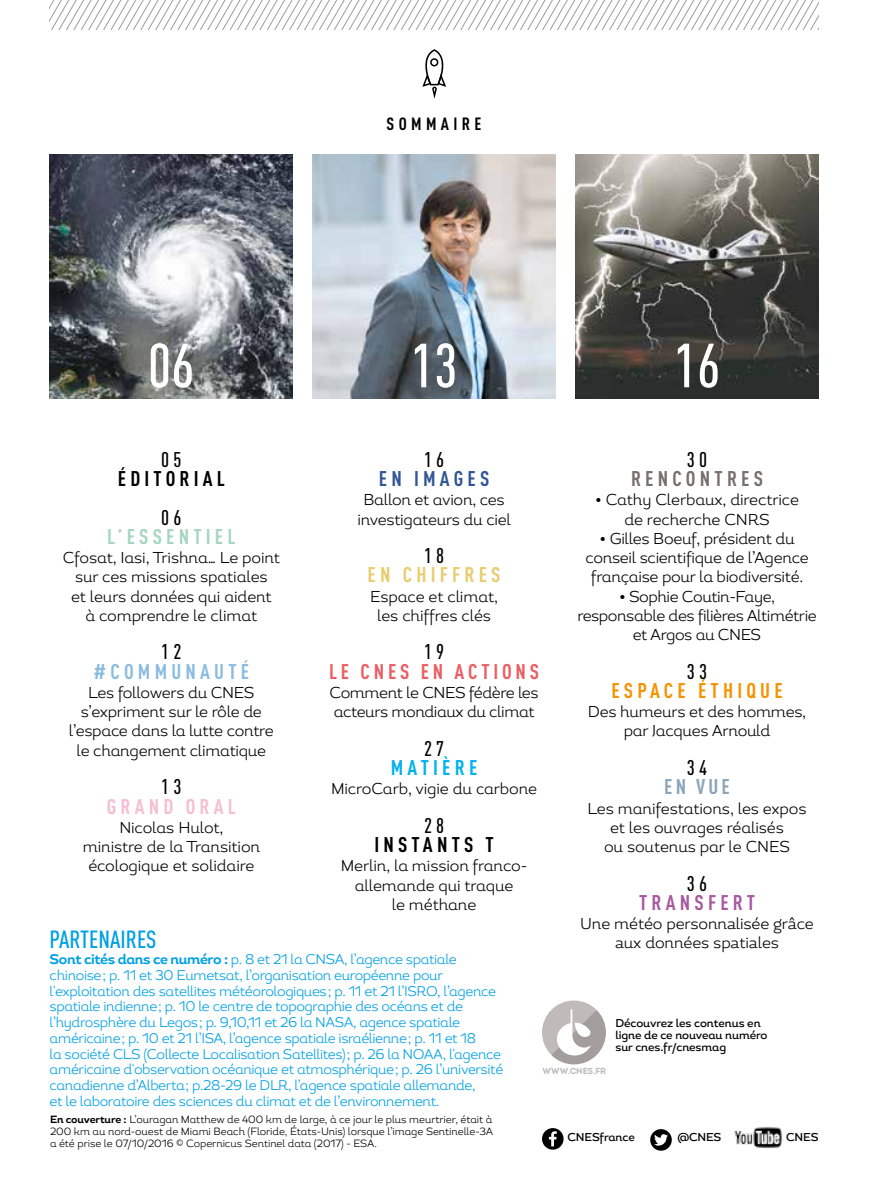
<style>
.page{position:relative;width:893px;height:1191px;background:#fff}
.page>*{position:absolute;margin:0;border:0;box-sizing:border-box;transform-origin:0 0}
.t1{font:500 61.25px "DIN Cond";color:#fff}
.t2{font:500 24.5px "DIN Cond";color:#00a0e4}
.t3{font:500 21px "DIN Cond";letter-spacing:.2em;color:#000}
.t4{font:700 21px "DIN Cond";letter-spacing:.2em;color:#000}
.t5{font:700 21px "DIN Cond";letter-spacing:.18em;color:#eb5e64}
.t6{font:700 21px "DIN Cond";letter-spacing:.2em;color:#f39300}
.t7{font:700 21px "DIN Cond";letter-spacing:.2em;color:#a6d5c2}
.t8{font:700 21px "DIN Cond";letter-spacing:.2em;color:#8bbce0}
.t9{font:700 21px "DIN Cond";letter-spacing:.2em;color:#e9cc6f}
.t10{font:700 21px "DIN Cond";letter-spacing:.2em;color:#776f6c}
.t11{font:700 21px "DIN Cond";letter-spacing:.2em;color:#f6bed2}
.t12{font:700 21px "DIN Cond";letter-spacing:.2em;color:#a8599f}
.t13{font:700 21px "DIN Cond";letter-spacing:.2em;color:#335695}
.t14{font:700 21px "DIN Cond";letter-spacing:.2em;color:#00b2ec}
.t15{font:700 21px "DIN Cond";color:#8ca5b8}
.t16{font:700 17.5px "DIN Cond";letter-spacing:.25em;color:#000}
.t17{font:300 15.75px/19.2px "Magallanes";letter-spacing:-.02em;color:#000;text-align:center}
.t18{font:300 14px/15.8px "Magallanes";letter-spacing:-.03em;color:#00a0e4}
.t19{font:500 11.38px/12.2px "Magallanes";letter-spacing:-.01em;color:#000}
.t20{font:300 10.5px/12.2px "Magallanes";letter-spacing:-.01em;color:#000;text-align:justify}
.t21{font:700 8.75px "Intro";letter-spacing:-.015em;color:#c0bab8}
.s1{font-weight:700}
</style>
<div class="page">
<svg style="left:422px;top:49px;width:24px;height:50px"></svg>
<svg style="left:50px;top:0;width:769px;height:30px"></svg>
<img style="left:313px;top:155px;width:243px;height:243px">
<img style="left:575px;top:155px;width:244px;height:243px">
<img style="left:50px;top:155px;width:243px;height:243px">
<svg style="left:542px;top:1128px;width:22px;height:21px"></svg>
<svg style="left:650px;top:1129px;width:22px;height:21px"></svg>
<img style="left:734px;top:1127px;width:49px;height:21px">
<div style="left:542px;top:1000px;width:64px;height:64px;background:#c0bab8;border-radius:50%"></div>
<svg style="left:551px;top:1009px;width:55px;height:56px"></svg>
<p class="t16" style="left:387px;top:113px;width:96px">SOMMAIRE</p>
<h1 class="t1" style="left:148px;top:329px;width:48px">06</h1>
<h1 class="t1" style="left:411px;top:329px;width:48px">13</h1>
<h1 class="t1" style="left:674px;top:329px;width:48px">16</h1>
<h3 class="t3" style="left:161px;top:447px;width:22px">05</h3>
<h3 class="t4" style="left:118px;top:466px;width:109px">ÉDITORIAL</h3>
<h3 class="t3" style="left:161px;top:505px;width:22px">06</h3>
<h3 class="t7" style="left:107px;top:523px;width:130px">L’ESSENTIEL</h3>
<p class="t17" style="left:63px;top:548px;width:219px">Cfosat, Iasi, Trishna… Le point sur ces missions spatiales<br>et leurs données qui aident<br>à comprendre le climat</p>
<h3 class="t3" style="left:161px;top:639px;width:22px">12</h3>
<h3 class="t8" style="left:94px;top:658px;width:157px">#COMMUNAUTÉ</h3>
<p class="t17" style="left:69px;top:683px;width:206px">Les followers du CNES s’expriment sur le rôle de l’espace dans la lutte contre le changement climatique</p>
<h3 class="t3" style="left:161px;top:774px;width:22px">13</h3>
<h3 class="t11" style="left:107px;top:793px;width:130px">GRAND ORAL</h3>
<p class="t17" style="left:83px;top:818px;width:179px">Nicolas Hulot,<br>ministre de la Transition écologique et solidaire</p>
<h3 class="t3" style="left:687px;top:447px;width:22px">30</h3>
<h3 class="t10" style="left:631px;top:466px;width:133px">RENCONTRES</h3>
<p class="t17" style="left:595px;top:490px;width:205px">• Cathy Clerbaux, directrice de recherche CNRS</p>
<p class="t17" style="left:585px;top:529px;width:225px">• Gilles Boeuf, président du conseil scientifique de l’Agence française pour la biodiversité.</p>
<p class="t17" style="left:577px;top:587px;width:241px">• Sophie Coutin-Faye, responsable des filières Altimétrie et Argos au CNES</p>
<h3 class="t3" style="left:687px;top:659px;width:22px">33</h3>
<h3 class="t6" style="left:611px;top:677px;width:173px">ESPACE ÉTHIQUE</h3>
<p class="t17" style="left:588px;top:702px;width:220px">Des humeurs et des hommes, par Jacques Arnould</p>
<h3 class="t3" style="left:687px;top:755px;width:22px">34</h3>
<h3 class="t15" style="left:664px;top:774px;width:67px">EN VUE</h3>
<p class="t17" style="left:587px;top:798px;width:221px">Les manifestations, les expos et les ouvrages réalisés<br>ou soutenus par le CNES</p>
<h3 class="t3" style="left:687px;top:870px;width:22px">36</h3>
<h3 class="t12" style="left:639px;top:889px;width:117px">TRANSFERT</h3>
<p class="t17" style="left:580px;top:914px;width:235px">Une météo personnalisée grâce</p>
<h3 class="t3" style="left:424px;top:447px;width:22px">16</h3>
<h3 class="t13" style="left:379px;top:466px;width:112px">EN IMAGES</h3>
<p class="t17" style="left:358px;top:490px;width:155px">Ballon et avion, ces investigateurs du ciel</p>
<h3 class="t3" style="left:424px;top:543px;width:22px">18</h3>
<h3 class="t9" style="left:368px;top:562px;width:134px">EN CHIFFRES</h3>
<p class="t17" style="left:370px;top:587px;width:129px">Espace et climat, les chiffres clés</p>
<h3 class="t3" style="left:424px;top:639px;width:22px">19</h3>
<h3 class="t5" style="left:329px;top:658px;width:211px">LE CNES EN ACTIONS</h3>
<p class="t17" style="left:330px;top:683px;width:211px;text-align:left">Comment le CNES fédère les acteurs mondiaux du climat</p>
<h3 class="t3" style="left:424px;top:736px;width:22px">27</h3>
<h3 class="t14" style="left:391px;top:754px;width:88px">MATIÈRE</h3>
<p class="t17" style="left:331px;top:779px;width:208px">MicroCarb, vigie du carbone</p>
<h3 class="t3" style="left:424px;top:813px;width:22px">28</h3>
<h3 class="t4" style="left:374px;top:831px;width:121px">INSTANTS T</h3>
<p class="t17" style="left:341px;top:856px;width:188px">Merlin, la mission franco&shy;allemande qui traque<br>le méthane</p>
<h2 class="t2" style="left:50px;top:925px;width:108px">PARTENAIRES</h2>
<p class="t17" style="left:615px;top:933px;width:166px">aux données spatiales</p>
<p class="t18" style="left:50px;top:951px;width:455px"><span class="s1">Sont cités dans ce numéro :</span> p. 8 et 21 la CNSA, l’agence spatiale chinoise; p. 11 et 30 Eumetsat, l’organisation européenne pour l'exploitation des satellites météorologiques; p. 11 et 21 l’ISRO, l’agence spatiale indienne; p. 10 le centre de topographie des océans et de l’hydrosphère du Legos; p. 9,10,11 et 26 la NASA, agence spatiale américaine; p. 10 et 21 l’ISA, l’agence spatiale israélienne; p. 11 et 18<br>la société CLS (Collecte Localisation Satellites); p. 26 la NOAA, l'agence américaine d'observation océanique et atmosphérique; p. 26 l’université canadienne d’Alberta; p.28-29 le DLR, l’agence spatiale allemande,<br>et le laboratoire des sciences du climat et de l’environnement.</p>
<p class="t19" style="left:615px;top:1016px;width:154px">Découvrez les contenus en ligne de ce nouveau numéro sur cnes.fr/cnesmag</p>
<p class="t21" style="left:543px;top:1065px;width:65px">WWW.CNES.FR</p>
<p class="t20" style="left:50px;top:1113px;width:445px"><span class="s1">En couverture :</span> L’ouragan Matthew de 400 km de large, à ce jour le plus meurtrier, était à 200 km au nord-ouest de Miami Beach (Floride, États-Unis) lorsque l’image Sentinelle-3A a été prise le 07/10/2016 © Copernicus Sentinel data (2017) - ESA.</p>
<p class="t19" style="left:567px;top:1131px;width:69px">CNESfrance</p>
<p class="t19" style="left:677px;top:1131px;width:46px">@CNES</p>
<p class="t19" style="left:786px;top:1131px;width:34px">CNES</p>
</div>
